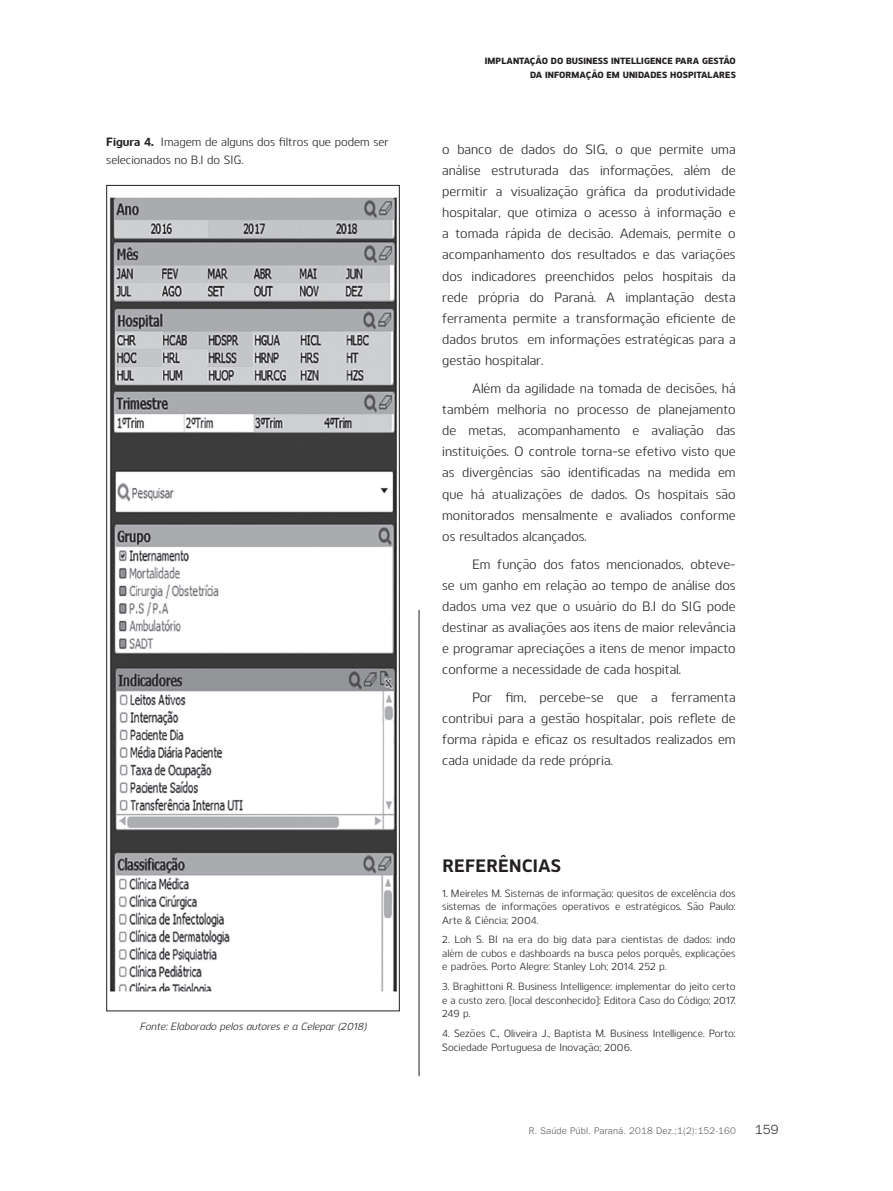
<style>
.page{position:relative;width:893px;height:1191px;background:#fff}
.page>*{position:absolute;margin:0;border:0;box-sizing:border-box;transform-origin:0 0}
.t1{font:700 18px "Kobern";letter-spacing:.01em;color:#231f20}
.t2{font:13.5px/21.1px "Kobern";color:#231f20;text-align:justify}
.t3{font:13.5px "Tee Franklin";color:#231f20}
.t4{font:12px/18px "Kobern";color:#231f20}
.t5{font:10.5px/13.5px "Kobern";color:#231f20;text-align:justify}
.t6{font:italic 10.5px "Kobern";color:#231f20}
.t7{font:9.75px "Tee Franklin";letter-spacing:.02em;color:#57585a}
.t8{font:800 9px/13.5px "Kobern";letter-spacing:.01em;color:#231f20;text-align:right}
.s1{font-weight:700}
</style>
<div class="page">
<hr style="left:419px;top:610px;width:1px;height:466px;background:#231f20">
<img style="left:109px;top:197px;width:289px;height:795px">
<p class="t4" style="left:106px;top:132px;width:284px"><span class="s1">Figura 4.</span> Imagem de alguns dos filtros que podem ser selecionados no B.I do SIG.</p>
<p class="t6" style="left:140px;top:1019px;width:228px">Fonte: Elaborado pelos autores e a Celepar (2018)</p>
<p class="t8" style="left:485px;top:54px;width:252px">IMPLANTAÇÃO DO BUSINESS INTELLIGENCE PARA GESTÃO<br>DA INFORMAÇÃO EM UNIDADES HOSPITALARES</p>
<p class="t2" style="left:442px;top:138px;width:295px">o banco de dados do SIG, o que permite uma análise estruturada das informações, além de permitir a visualização gráfica da produtividade hospitalar, que otimiza o acesso à informação e a tomada rápida de decisão. Ademais, permite o acompanhamento dos resultados e das variações dos indicadores preenchidos pelos hospitais da rede própria do Paraná. A implantação desta ferramenta permite a transformação eficiente de dados brutos em informações estratégicas para a gestão hospitalar.</p>
<p class="t2" style="left:442px;top:377px;width:295px;text-indent:30px">Além da agilidade na tomada de decisões, há também melhoria no processo de planejamento de metas, acompanhamento e avaliação das instituições. O controle torna-se efetivo visto que as divergências são identificadas na medida em que há atualizações de dados. Os hospitais são monitorados mensalmente e avaliados conforme os resultados alcançados.</p>
<p class="t2" style="left:442px;top:552px;width:295px;text-indent:30px">Em função dos fatos mencionados, obteve&shy;se um ganho em relação ao tempo de análise dos dados uma vez que o usuário do B.I do SIG pode destinar as avaliações aos itens de maior relevância e programar apreciações a itens de menor impacto conforme a necessidade de cada hospital.</p>
<p class="t2" style="left:442px;top:686px;width:295px;text-indent:30px">Por fim, percebe-se que a ferramenta contribui para a gestão hospitalar, pois reflete de forma rápida e eficaz os resultados realizados em cada unidade da rede própria.</p>
<h1 class="t1" style="left:442px;top:853px;width:120px">REFERÊNCIAS</h1>
<p class="t5" style="left:442px;top:885px;width:295px">1. Meireles M. Sistemas de informação: quesitos de excelência dos sistemas de informações operativos e estratégicos. São Paulo:<br>Arte &amp; Ciência; 2004.</p>
<p class="t5" style="left:442px;top:932px;width:295px">2. Loh S. BI na era do big data para cientistas de dados: indo além de cubos e dashboards na busca pelos porquês, explicações e padrões. Porto Alegre: Stanley Loh; 2014. 252 p.</p>
<p class="t5" style="left:442px;top:979px;width:295px">3. Braghittoni R. Business Intelligence: implementar do jeito certo e a custo zero. [local desconhecido]: Editora Caso do Código; 2017.<br>249 p.</p>
<p class="t5" style="left:442px;top:1026px;width:295px">4. Sezões C., Oliveira J., Baptista M. Business Intelligence. Porto:<br>Sociedade Portuguesa de Inovação; 2006.</p>
<p class="t7" style="left:529px;top:1124px;width:208px">R. Saúde Públ. Paraná. 2018 Dez.;1(2):152-160</p>
<p class="t3" style="left:755px;top:1122px;width:26px">159</p>
</div>
